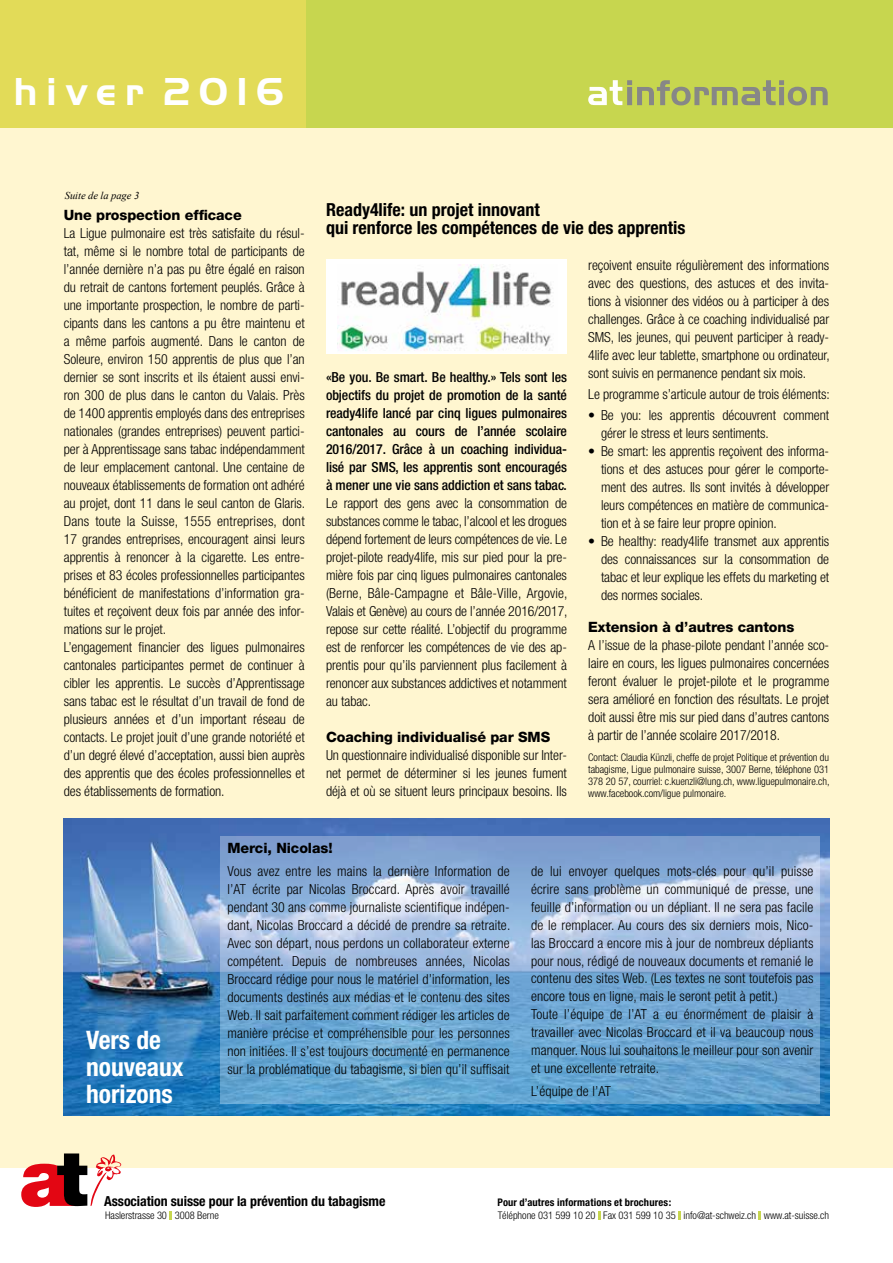
<style>
.page{position:relative;width:893px;height:1263px;background:#fff6d0}
.page>*{position:absolute;margin:0;border:0;box-sizing:border-box;transform-origin:0 0}
.t1{font:700 40.5px "Handel Got D";letter-spacing:.21em;color:#fff}
.t2{font:700 condensed 25.5px/27px "Helvetica Neue";color:#fff}
.t3{font:700 condensed 18px/18px "Helvetica Neue";color:#000}
.t4{font:800 14.25px "Helvetica Neue";letter-spacing:-.005em;color:#000}
.t5{font:300 condensed 13.8px/18px "Helvetica Neue";letter-spacing:-.005em;color:#000;text-align:justify}
.t6{font:500 condensed 13.8px/18px "Helvetica Neue";letter-spacing:-.005em;color:#000;text-align:justify}
.t7{font:700 condensed 13.8px "Helvetica Neue";letter-spacing:-.005em;color:#000}
.t8{font:300 condensed 10.5px/12px "Helvetica Neue";letter-spacing:-.005em;color:#000;text-align:justify}
.t9{font:700 condensed 10.5px "Helvetica Neue";letter-spacing:.015em;color:#000}
.t10{font:italic 10.5px "Times New Roman";letter-spacing:-.005em;color:#000}
</style>
<div class="page">
<div style="left:0;top:0;width:893px;height:128px;background:#c7d64f"></div>
<div style="left:0;top:0;width:306px;height:128px;background:#e2db58"></div>
<hr style="left:892px;top:0;width:1px;height:197px;background:#c7d64f">
<svg style="left:588px;top:80px;width:240px;height:25px"></svg>
<div style="left:0;top:1169px;width:893px;height:94px;background:#fff"></div>
<svg style="left:21px;top:1153px;width:101px;height:54px"></svg>
<svg style="left:169px;top:1211px;width:3px;height:9px"></svg>
<svg style="left:598px;top:1211px;width:3px;height:9px"></svg>
<svg style="left:678px;top:1211px;width:3px;height:9px"></svg>
<svg style="left:758px;top:1211px;width:3px;height:9px"></svg>
<img style="left:64px;top:818px;width:765px;height:298px">
<svg style="left:221px;top:836px;width:599px;height:268px;background:#87b1d9"></svg>
<div style="left:326px;top:259px;width:241px;height:95px;background:#fff"></div>
<img style="left:338px;top:265px;width:215px;height:86px">
<h1 class="t1" style="left:14px;top:69px;width:272px">hiver 2016</h1>
<p class="t10" style="left:65px;top:189px;width:76px">Suite de la page 3</p>
<p class="t4" style="left:64px;top:206px;width:179px">Une prospection efficace</p>
<p class="t5" style="left:64px;top:224px;width:243px;text-align:left">La Ligue pulmonaire est très satisfaite du résul&shy;tat, même si le nombre total de participants de l’année dernière n’a pas pu être égalé en raison du retrait de cantons fortement peuplés. Grâce à une importante prospection, le nombre de parti&shy;cipants dans les cantons a pu être maintenu et a même parfois augmenté. Dans le canton de Soleure, environ 150 apprentis de plus que l’an dernier se sont inscrits et ils étaient aussi envi&shy;ron 300 de plus dans le canton du Valais. Près de 1400 apprentis employés dans des entreprises nationales (grandes entreprises) peuvent partici&shy;per à Apprentissage sans tabac indépendamment de leur emplacement cantonal. Une centaine de nouveaux établissements de formation ont adhéré au projet, dont 11 dans le seul canton de Glaris.<br>Dans toute la Suisse, 1555 entreprises, dont 17 grandes entreprises, encouragent ainsi leurs apprentis à renoncer à la cigarette. Les entre&shy;prises et 83 écoles professionnelles participantes bénéficient de manifestations d’information gra&shy;tuites et reçoivent deux fois par année des infor&shy;mations sur le projet.<br>L’engagement financier des ligues pulmonaires cantonales participantes permet de continuer à cibler les apprentis. Le succès d’Apprentissage sans tabac est le résultat d’un travail de fond de plusieurs années et d’un important réseau de contacts. Le projet jouit d’une grande notoriété et d’un degré élevé d’acceptation, aussi bien auprès des apprentis que des écoles professionnelles et des établissements de formation.</p>
<h3 class="t3" style="left:326px;top:201px;width:361px">Ready4life: un projet innovant<br>qui renforce les compétences de vie des apprentis</h3>
<p class="t6" style="left:326px;top:368px;width:242px">«Be you. Be smart. Be healthy.» Tels sont les objectifs du projet de promotion de la santé ready4life lancé par cinq ligues pulmonaires cantonales au cours de l’année scolaire 2016/2017. Grâce à un coaching individua&shy;lisé par SMS, les apprentis sont encouragés à mener une vie sans addiction et sans tabac.</p>
<p class="t5" style="left:326px;top:494px;width:243px">Le rapport des gens avec la consommation de substances comme le tabac, l’alcool et les drogues dépend fortement de leurs compétences de vie. Le projet-pilote ready4life, mis sur pied pour la pre&shy;mière fois par cinq ligues pulmonaires cantonales (Berne, Bâle-Campagne et Bâle-Ville, Argovie, Valais et Genève) au cours de l’année 2016/2017, repose sur cette réalité. L’objectif du programme est de renforcer les compétences de vie des ap&shy;prentis pour qu’ils parviennent plus facilement à renoncer aux substances addictives et notamment au tabac.</p>
<p class="t4" style="left:326px;top:729px;width:226px">Coaching individualisé par SMS</p>
<p class="t5" style="left:326px;top:746px;width:242px">Un questionnaire individualisé disponible sur Inter&shy;net permet de déterminer si les jeunes fument déjà et où se situent leurs principaux besoins. Ils</p>
<p class="t5" style="left:588px;top:256px;width:243px">reçoivent ensuite régulièrement des informations avec des questions, des astuces et des invita&shy;tions à visionner des vidéos ou à participer à des challenges. Grâce à ce coaching individualisé par SMS, les jeunes, qui peuvent participer à ready-4life avec leur tablette, smartphone ou ordinateur, sont suivis en permanence pendant six mois.</p>
<p class="t5" style="left:588px;top:385px;width:243px">Le programme s’articule autour de trois éléments:</p>
<p class="t5" style="left:601px;top:406px;width:230px;text-indent:-13px">• Be you: les apprentis découvrent comment gérer le stress et leurs sentiments.</p>
<p class="t5" style="left:601px;top:442px;width:230px;text-indent:-13px">• Be smart: les apprentis reçoivent des informa&shy;tions et des astuces pour gérer le comporte&shy;ment des autres. Ils sont invités à développer leurs compétences en matière de communica&shy;tion et à se faire leur propre opinion.</p>
<p class="t5" style="left:601px;top:532px;width:230px;text-indent:-13px">• Be healthy: ready4life transmet aux apprentis des connaissances sur la consommation de tabac et leur explique les effets du marketing et des normes sociales.</p>
<p class="t4" style="left:588px;top:618px;width:208px">Extension à d’autres cantons</p>
<p class="t5" style="left:588px;top:636px;width:242px">A l’issue de la phase-pilote pendant l’année sco&shy;laire en cours, les ligues pulmonaires concernées feront évaluer le projet-pilote et le programme sera amélioré en fonction des résultats. Le projet doit aussi être mis sur pied dans d’autres cantons à partir de l’année scolaire 2017/2018.</p>
<p class="t8" style="left:588px;top:751px;width:243px">Contact: Claudia Künzli, cheffe de projet Politique et prévention du tabagisme, Ligue pulmonaire suisse, 3007 Berne, téléphone 031<br>378 20 57, courriel: c.kuenzli@lung.ch, www.liguepulmonaire.ch, www.facebook.com/ligue pulmonaire.</p>
<h2 class="t2" style="left:86px;top:1026px;width:99px">Vers de nouveaux horizons</h2>
<p class="t4" style="left:227px;top:839px;width:107px">Merci, Nicolas!</p>
<p class="t5" style="left:227px;top:862px;width:284px">Vous avez entre les mains la dernière Information de l’AT écrite par Nicolas Broccard. Après avoir travaillé pendant 30 ans comme journaliste scientifique indépen&shy;dant, Nicolas Broccard a décidé de prendre sa retraite.<br>Avec son départ, nous perdons un collaborateur externe compétent. Depuis de nombreuses années, Nicolas Broccard rédige pour nous le matériel d’information, les documents destinés aux médias et le contenu des sites Web. Il sait parfaitement comment rédiger les articles de manière précise et compréhensible pour les personnes non initiées. Il s’est toujours documenté en permanence sur la problématique du tabagisme, si bien qu’il suffisait</p>
<p class="t5" style="left:531px;top:861px;width:284px;text-align:left">de lui envoyer quelques mots-clés pour qu’il puisse écrire sans problème un communiqué de presse, une feuille d’information ou un dépliant. Il ne sera pas facile de le remplacer. Au cours des six derniers mois, Nico&shy;las Broccard a encore mis à jour de nombreux dépliants pour nous, rédigé de nouveaux documents et remanié le contenu des sites Web. (Les textes ne sont toutefois pas encore tous en ligne, mais le seront petit à petit.)<br>Toute l’équipe de l’AT a eu énormément de plaisir à travailler avec Nicolas Broccard et il va beaucoup nous manquer. Nous lui souhaitons le meilleur pour son avenir et une excellente retraite.</p>
<p class="t5" style="left:531px;top:1082px;width:81px">L’équipe de l’AT</p>
<p class="t7" style="left:104px;top:1192px;width:283px">Association suisse pour la prévention du tabagisme</p>
<p class="t9" style="left:497px;top:1195px;width:175px">Pour d’autres informations et brochures:</p>
<p class="t8" style="left:105px;top:1209px;width:115px">Haslerstrasse 30 3008 Berne</p>
<p class="t8" style="left:498px;top:1209px;width:333px">Téléphone 031 599 10 20 Fax 031 599 10 35 info@at-schweiz.ch www.at-suisse.ch</p>
</div>
